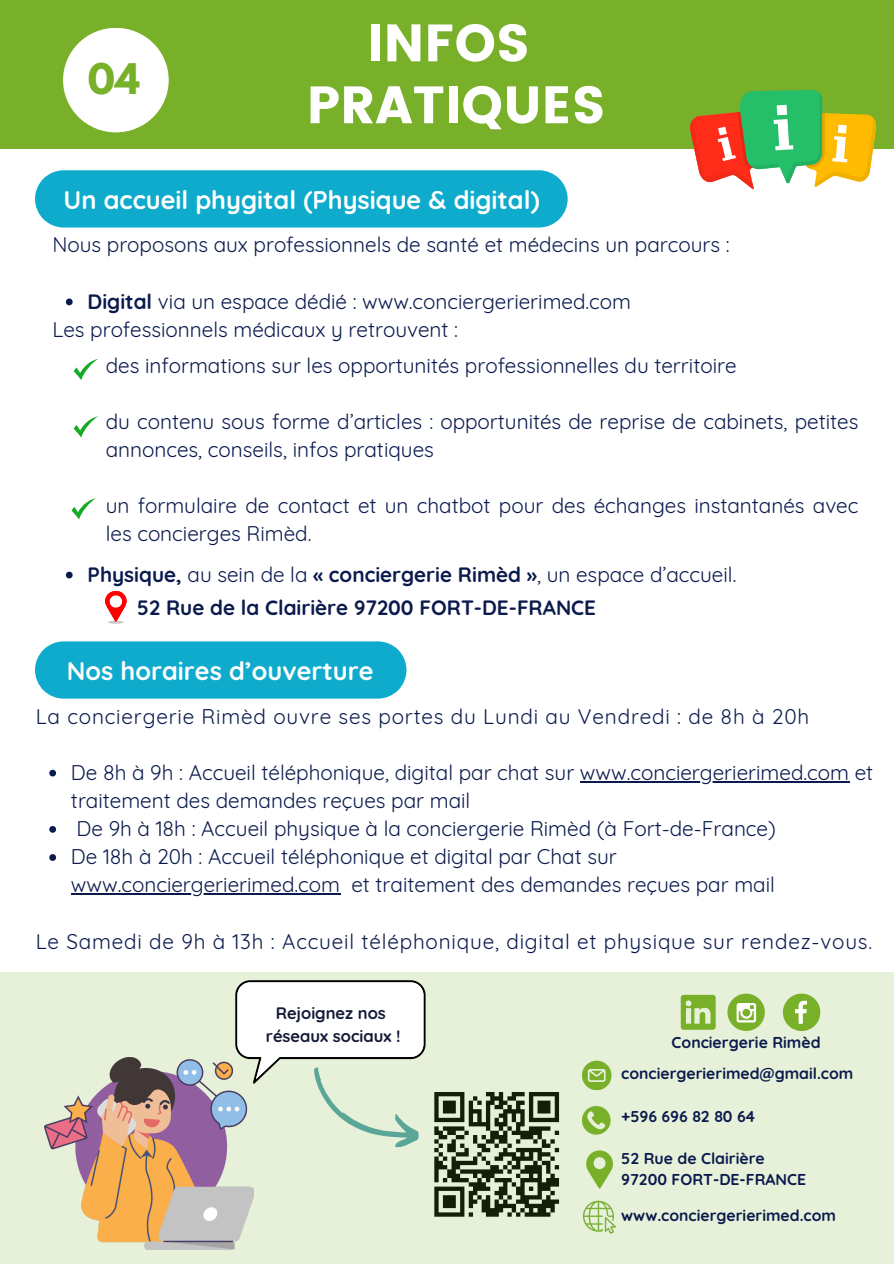
<style>
.page{position:relative;width:894px;height:1264px;background:#fff}
.page>*{position:absolute;margin:0;border:0;box-sizing:border-box;transform-origin:0 0}
.t1{font:52.5px/61.8px "Poppins";color:#fff;text-align:center}
.t2{font:700 37.35px "League Spartan";color:#79b02a}
.t3{font:700 25.35px "Quicksand";color:#fff}
.t4{font:20.7px/28.2px "Quicksand";color:#0a1a4d}
.t5{font:20.7px "Quicksand";letter-spacing:.04em;color:#0a1a4d}
.t6{font:700 20.7px "Quicksand";color:#0a1a4d}
.t7{font:700 16.5px "Quicksand";color:#141a37}
.t8{font:700 15.75px "Quicksand";color:#0a1a4d}
.s1{font-weight:700}
</style>
<div class="page">
<div style="left:0;top:0;width:893px;height:149px;background:#79b02a"></div>
<div style="left:63px;top:28px;width:106px;height:104px;background:#fff;border-radius:50%"></div>
<div style="left:35px;top:170px;width:532px;height:57px;background:#0fabcd"></div>
<svg style="left:690px;top:89px;width:186px;height:100px"></svg>
<svg style="left:74px;top:359px;width:24px;height:21px"></svg>
<svg style="left:74px;top:416px;width:24px;height:21px"></svg>
<svg style="left:71px;top:498px;width:25px;height:21px"></svg>
<div style="left:35px;top:641px;width:371px;height:57px;background:#0fabcd"></div>
<svg style="left:105px;top:591px;width:21px;height:32px"></svg>
<div style="left:0;top:972px;width:893px;height:291px;background:#e7f1d9"></div>
<img style="left:45px;top:1057px;width:202px;height:192px">
<svg style="left:235px;top:980px;width:325px;height:238px"></svg>
<svg style="left:783px;top:993px;width:36px;height:37px"></svg>
<div style="left:727px;top:993px;width:37px;height:37px;background:#79b02a;border-radius:50%"></div>
<svg style="left:736px;top:1003px;width:19px;height:19px"></svg>
<svg style="left:680px;top:994px;width:35px;height:35px"></svg>
<svg style="left:582px;top:1106px;width:28px;height:28px"></svg>
<svg style="left:586px;top:1150px;width:26px;height:39px"></svg>
<svg style="left:582px;top:1060px;width:29px;height:29px"></svg>
<svg style="left:583px;top:1200px;width:33px;height:33px"></svg>
<svg style="left:66px;top:298px;width:7px;height:7px"></svg>
<svg style="left:66px;top:571px;width:7px;height:7px"></svg>
<svg style="left:49px;top:769px;width:7px;height:7px"></svg>
<hr style="left:579px;top:781px;width:269px;height:1px;background:#0a1a4d">
<svg style="left:49px;top:826px;width:7px;height:6px"></svg>
<svg style="left:49px;top:854px;width:7px;height:6px"></svg>
<hr style="left:71px;top:893px;width:269px;height:1px;background:#0a1a4d">
<p class="t2" style="left:88px;top:61px;width:54px">04</p>
<p class="t2" style="left:81px;top:68px;width:44px">01</p>
<h1 class="t1" style="left:306px;top:12px;width:300px">INFOS<br>PRATIQUES</h1>
<h4 class="t3" style="left:64px;top:183px;width:477px">Un accueil phygital (Physique &amp; digital)</h4>
<p class="t4" style="left:52px;top:230px;width:678px">Nous proposons aux professionnels de santé et médecins un parcours :</p>
<p class="t4" style="left:88px;top:287px;width:545px"><span class="s1">Digital</span> via un espace dédié : www.conciergerierimed.com</p>
<p class="t4" style="left:52px;top:315px;width:407px">Les professionnels médicaux y retrouvent :</p>
<p class="t4" style="left:106px;top:350px;width:632px">des informations sur les opportunités professionnelles du territoire</p>
<h2 class="t4" style="left:106px;top:407px;width:754px">du contenu sous forme d’articles : opportunités de reprise de cabinets, petites annonces, conseils, infos pratiques</h2>
<h4 class="t4" style="left:106px;top:491px;width:754px">un formulaire de contact et un chatbot pour des échanges instantanés avec les concierges Rimèd.</h4>
<h4 class="t4" style="left:88px;top:560px;width:650px"><span class="s1">Physique,</span> au sein de la <span class="s1">« conciergerie Rimèd »</span>, un espace d’accueil.</h4>
<h4 class="t6" style="left:137px;top:594px;width:460px">52 Rue de la Clairière 97200 FORT-DE-FRANCE</h4>
<h2 class="t3" style="left:67px;top:654px;width:308px">Nos horaires d’ouverture</h2>
<h4 class="t5" style="left:36px;top:703px;width:774px">La conciergerie Rimèd ouvre ses portes du Lundi au Vendredi : de 8h à 20h</h4>
<h4 class="t4" style="left:71px;top:758px;width:803px">De 8h à 9h : Accueil téléphonique, digital par chat sur www.conciergerierimed.com et</h4>
<p class="t4" style="left:71px;top:786px;width:400px">traitement des demandes reçues par mail</p>
<p class="t4" style="left:71px;top:814px;width:706px">De 9h à 18h : Accueil physique à la conciergerie Rimèd (à Fort-de-France)<br>De 18h à 20h : Accueil téléphonique et digital par Chat sur</p>
<h3 class="t4" style="left:71px;top:870px;width:705px">www.conciergerierimed.com et traitement des demandes reçues par mail</h3>
<h3 class="t5" style="left:36px;top:928px;width:837px">Le Samedi de 9h à 13h : Accueil téléphonique, digital et physique sur rendez-vous.</h3>
<p class="t7" style="left:275px;top:1002px;width:112px">Rejoignez nos</p>
<p class="t7" style="left:266px;top:1025px;width:136px">réseaux sociaux !</p>
<p class="t8" style="left:671px;top:1032px;width:150px">Conciergerie Rimèd</p>
<p class="t8" style="left:621px;top:1063px;width:233px">conciergerierimed@gmail.com</p>
<p class="t8" style="left:621px;top:1106px;width:135px">+596 696 82 80 64</p>
<h4 class="t8" style="left:621px;top:1148px;width:145px">52 Rue de Clairière</h4>
<p class="t8" style="left:621px;top:1169px;width:186px">97200 FORT-DE-FRANCE</p>
<p class="t8" style="left:621px;top:1205px;width:216px">www.conciergerierimed.com</p>
</div>
